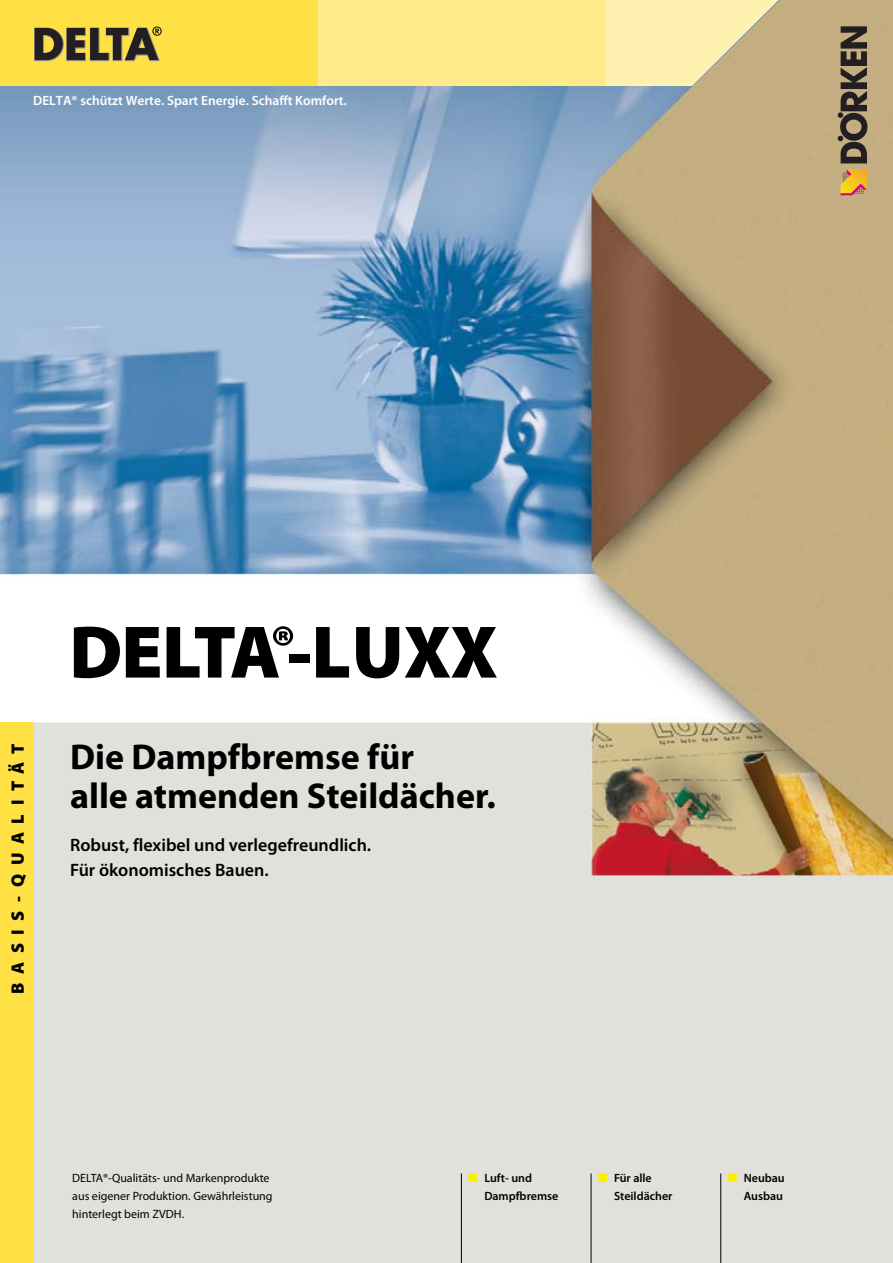
<style>
.page{position:relative;width:893px;height:1263px;background:#fff}
.page>*{position:absolute;margin:0;border:0;box-sizing:border-box;transform-origin:0 0}
.t1{font:900 75px "Delta Myriad Pro";letter-spacing:-.035em;color:#000}
.t2{font:700 36px/39px "Myriad Pro Doerken";color:#000}
.t3{font:600 18px/25.5px "Myriad Pro Doerken";color:#000}
.t4{font:900 18px "Myriad Pro Doerken";letter-spacing:.48em;color:#000}
.t5{font:600 13.5px "Myriad Pro Doerken";color:#fff}
.t6{font:12px/18px "Myriad Pro Doerken";color:#000}
.t7{font:600 12px/18px "Myriad Pro Doerken";color:#000}
.s1{font-family:"Myriad Pro Doerken"}
.s2{color:#ffed00}
</style>
<div class="page">
<div style="left:0;top:723px;width:893px;height:540px;background:#e1e1db"></div>
<img style="left:0;top:85px;width:893px;height:790px">
<hr style="left:461px;top:1173px;width:1px;height:90px;background:#000">
<hr style="left:591px;top:1173px;width:1px;height:90px;background:#000">
<hr style="left:720px;top:1173px;width:1px;height:90px;background:#000">
<div style="left:0;top:0;width:319px;height:85px;background:#ffe144"></div>
<div style="left:319px;top:0;width:287px;height:85px;background:#ffeb89"></div>
<img style="left:591px;top:0;width:302px;height:841px">
<div style="left:0;top:723px;width:34px;height:540px;background:#ffe144"></div>
<svg style="left:838px;top:26px;width:29px;height:137px;background:#645847"></svg>
<svg style="left:841px;top:169px;width:26px;height:26px"></svg>
<svg style="left:34px;top:26px;width:128px;height:35px"></svg>
<p class="t5" style="left:33px;top:95px;width:315px">DELTA® schützt Werte. Spart Energie. Schafft Komfort.</p>
<h3 class="t4" style="left:11px;top:994px;width:252px;rotate:-90deg">BASIS-QUALITÄT</h3>
<h1 class="t1" style="left:69px;top:624px;width:430px">DELTA®-L<span class="s1">UXX</span></h1>
<h2 class="t2" style="left:70px;top:740px;width:427px">Die Dampfbremse für<br>alle atmenden Steildächer.</h2>
<h3 class="t3" style="left:70px;top:833px;width:303px">Robust, flexibel und verlegefreundlich.<br>Für ökonomisches Bauen.</h3>
<p class="t6" style="left:72px;top:1170px;width:202px">DELTA®-Qualitäts- und Markenprodukte aus eigener Produktion. Gewährleistung hinterlegt beim ZVDH.</p>
<p class="t7" style="left:484px;top:1170px;width:76px;text-indent:-16px"><span class="s2">■</span> Luft- und<br>Dampfbremse</p>
<p class="t7" style="left:614px;top:1170px;width:60px;text-indent:-16px"><span class="s2">■</span> Für alle<br>Steildächer</p>
<p class="t7" style="left:728px;top:1170px;width:59px;text-align:right"><span class="s2">■</span> Neubau<br>Ausbau</p>
</div>
